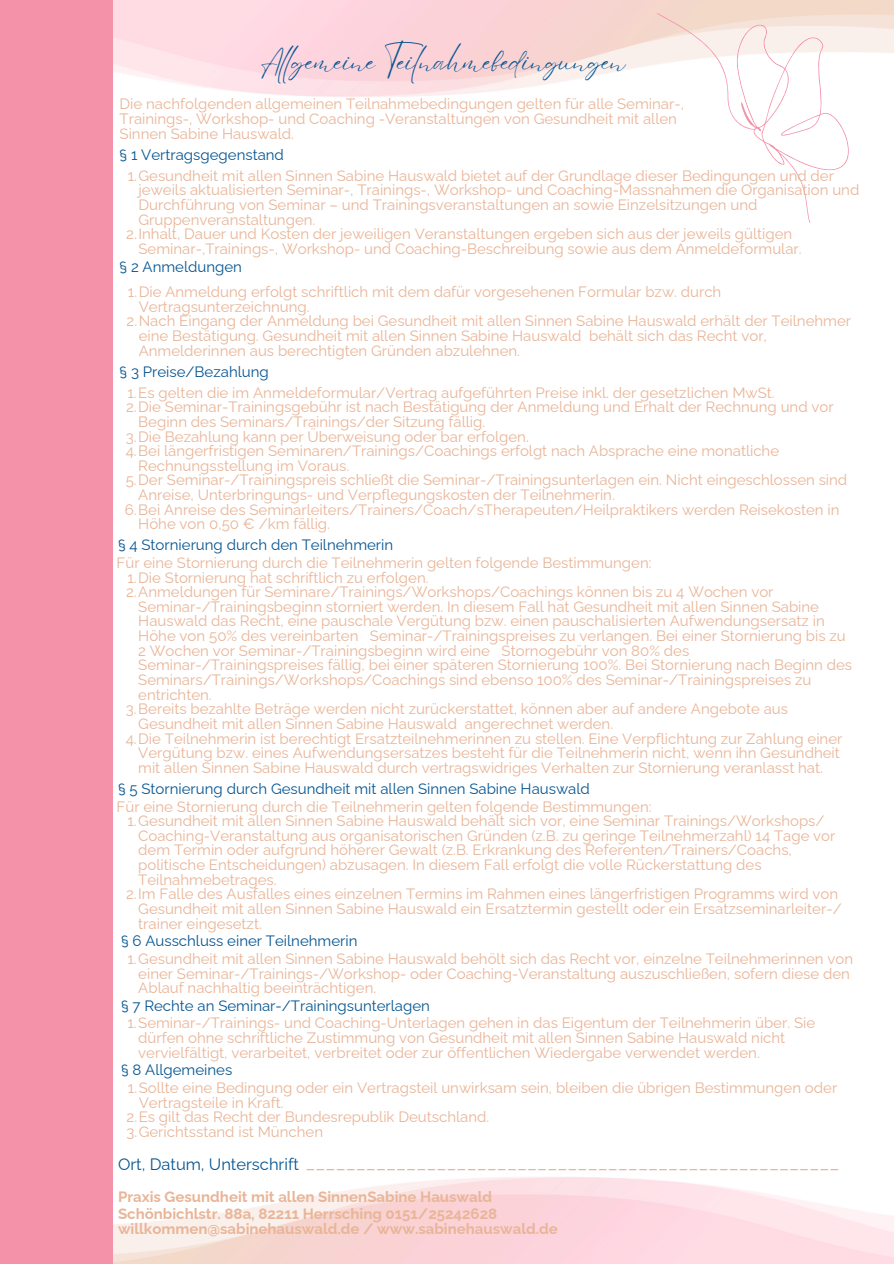
<style>
.page{position:relative;width:894px;height:1264px;background:#fff}
.page>*{position:absolute;margin:0;border:0;box-sizing:border-box;transform-origin:0 0}
.t1{font:27px "Eyesome Script";color:#075692}
.t2{font:19.65px "Raleway";color:#e9b598}
.t3{font:16.5px "Raleway";color:#075692}
.t4{font:15px/14.7px "Raleway";color:#e9b598}
.t5{font:15px "Raleway";color:#075692}
.t6{font:700 15px/14.7px "Raleway";color:#e9b598}
</style>
<div class="page">
<div style="left:0;top:0;width:113px;height:1263px;background:#f492aa"></div>
<svg style="left:609px;top:0;width:284px;height:223px"></svg>
<p class="t1" style="left:260px;top:44px;width:366px">Al gemeine Teilnahmebedingungen</p>
<h1 class="t4" style="left:119px;top:97px;width:566px">Die nachfolgenden allgemeinen Teilnahmebedingungen gelten für alle Seminar-,</h1>
<p class="t4" style="left:119px;top:111px;width:558px">Trainings-, Workshop- und Coaching -Veranstaltungen von Gesundheit mit allen</p>
<p class="t4" style="left:119px;top:126px;width:176px">Sinnen Sabine Hauswald.</p>
<p class="t4" style="left:138px;top:168px;width:722px;text-indent:-11px">1.Gesundheit mit allen Sinnen Sabine Hauswald bietet auf der Grundlage dieser Bedingungen und der jeweils aktualisierten Seminar-, Trainings-, Workshop- und Coaching-Massnahmen die Organisation und Durchführung von Seminar – und Trainingsveranstaltungen an sowie Einzelsitzungen und Gruppenveranstaltungen.</p>
<p class="t4" style="left:138px;top:227px;width:664px;text-indent:-12px">2.Inhalt, Dauer und Kosten der jeweiligen Veranstaltungen ergeben sich aus der jeweils gültigen<br>Seminar-,Trainings-, Workshop- und Coaching-Beschreibung sowie aus dem Anmeldeformular.</p>
<p class="t5" style="left:119px;top:146px;width:166px">§ 1 Vertragsgegenstand</p>
<p class="t5" style="left:119px;top:257px;width:124px">§ 2 Anmeldungen</p>
<p class="t4" style="left:139px;top:284px;width:584px;text-indent:-11px">1.Die Anmeldung erfolgt schriftlich mit dem dafür vorgesehenen Formular bzw. durch<br>Vertragsunterzeichnung.</p>
<p class="t4" style="left:139px;top:314px;width:713px;text-indent:-12px">2.Nach Eingang der Anmeldung bei Gesundheit mit allen Sinnen Sabine Hauswald erhält der Teilnehmer eine Bestätigung. Gesundheit mit allen Sinnen Sabine Hauswald behält sich das Recht vor,<br>Anmelderinnen aus berechtigten Gründen abzulehnen.</p>
<p class="t5" style="left:119px;top:362px;width:151px">§ 3 Preise/Bezahlung</p>
<p class="t4" style="left:127px;top:385px;width:648px">1.Es gelten die im Anmeldeformular/Vertrag aufgeführten Preise inkl. der gesetzlichen MwSt.</p>
<p class="t4" style="left:138px;top:399px;width:696px;text-indent:-12px">2.Die Seminar-Trainingsgebühr ist nach Bestätigung der Anmeldung und Erhalt der Rechnung und vor<br>Beginn des Seminars/Trainings/der Sitzung fällig.</p>
<p class="t4" style="left:126px;top:429px;width:404px">3.Die Bezahlung kann per Überweisung oder bar erfolgen.</p>
<p class="t4" style="left:138px;top:443px;width:642px;text-indent:-13px">4.Bei längerfristigen Seminaren/Trainings/Coachings erfolgt nach Absprache eine monatliche<br>Rechnungsstellung im Voraus.</p>
<p class="t4" style="left:138px;top:473px;width:710px;text-indent:-13px">5.Der Seminar-/Trainingspreis schließt die Seminar-/Trainingsunterlagen ein. Nicht eingeschlossen sind<br>Anreise, Unterbringungs- und Verpflegungskosten der Teilnehmerin.</p>
<p class="t4" style="left:138px;top:502px;width:702px;text-indent:-13px">6.Bei Anreise des Seminarleiters/Trainers/Coach/sTherapeuten/Heilpraktikers werden Reisekosten in<br>Höhe von 0,50 € /km fällig.</p>
<p class="t5" style="left:118px;top:536px;width:276px">§ 4 Stornierung durch den Teilnehmerin</p>
<p class="t4" style="left:116px;top:555px;width:536px">Für eine Stornierung durch die Teilnehmerin gelten folgende Bestimmungen:</p>
<p class="t4" style="left:127px;top:570px;width:302px">1.Die Stornierung hat schriftlich zu erfolgen.</p>
<p class="t4" style="left:138px;top:584px;width:715px;text-indent:-12px">2.Anmeldungen für Seminare/Trainings/Workshops/Coachings können bis zu 4 Wochen vor Seminar-/Trainingsbeginn storniert werden. In diesem Fall hat Gesundheit mit allen Sinnen Sabine Hauswald das Recht, eine pauschale Vergütung bzw. einen pauschalisierten Aufwendungsersatz in Höhe von 50% des vereinbarten Seminar-/Trainingspreises zu verlangen. Bei einer Stornierung bis zu 2 Wochen vor Seminar-/Trainingsbeginn wird eine Stornogebühr von 80% des Seminar-/Trainingspreises fällig, bei einer späteren Stornierung 100%. Bei Stornierung nach Beginn des Seminars/Trainings/Workshops/Coachings sind ebenso 100% des Seminar-/Trainingspreises zu entrichten.</p>
<p class="t4" style="left:138px;top:701px;width:651px;text-indent:-12px">3.Bereits bezahlte Beträge werden nicht zurückerstattet, können aber auf andere Angebote aus<br>Gesundheit mit allen Sinnen Sabine Hauswald angerechnet werden.</p>
<p class="t4" style="left:138px;top:731px;width:705px;text-indent:-13px">4.Die Teilnehmerin ist berechtigt Ersatzteilnehmerinnen zu stellen. Eine Verpflichtung zur Zahlung einer<br>Vergütung bzw. eines Aufwendungsersatzes besteht für die Teilnehmerin nicht, wenn ihn Gesundheit mit allen Sinnen Sabine Hauswald durch vertragswidriges Verhalten zur Stornierung veranlasst hat.</p>
<p class="t5" style="left:118px;top:779px;width:473px">§ 5 Stornierung durch Gesundheit mit allen Sinnen Sabine Hauswald</p>
<p class="t4" style="left:116px;top:799px;width:536px">Für eine Stornierung durch die Teilnehmerin gelten folgende Bestimmungen:</p>
<p class="t4" style="left:138px;top:813px;width:698px;text-indent:-11px">1.Gesundheit mit allen Sinnen Sabine Hauswald behält sich vor, eine Seminar Trainings/Workshops/ Coaching-Veranstaltung aus organisatorischen Gründen (z.B. zu geringe Teilnehmerzahl) 14 Tage vor dem Termin oder aufgrund höherer Gewalt (z.B. Erkrankung des Referenten/Trainers/Coachs, politische Entscheidungen) abzusagen. In diesem Fall erfolgt die volle Rückerstattung des Teilnahmebetrages.</p>
<p class="t4" style="left:138px;top:886px;width:704px;text-indent:-12px">2.Im Falle des Ausfalles eines einzelnen Termins im Rahmen eines längerfristigen Programms wird von<br>Gesundheit mit allen Sinnen Sabine Hauswald ein Ersatztermin gestellt oder ein Ersatzseminarleiter-/ trainer eingesetzt.</p>
<p class="t5" style="left:121px;top:932px;width:238px">§ 6 Ausschluss einer Teilnehmerin</p>
<p class="t4" style="left:138px;top:951px;width:716px;text-indent:-11px">1.Gesundheit mit allen Sinnen Sabine Hauswald behölt sich das Recht vor, einzelne Teilnehmerinnen von einer Seminar-/Trainings-/Workshop- oder Coaching-Veranstaltung auszuschließen, sofern diese den<br>Ablauf nachhaltig beeinträchtigen.</p>
<p class="t5" style="left:121px;top:996px;width:310px">§ 7 Rechte an Seminar-/Trainingsunterlagen</p>
<p class="t4" style="left:138px;top:1015px;width:678px;text-indent:-11px">1.Seminar-/Trainings- und Coaching-Unterlagen gehen in das Eigentum der Teilnehmerin über. Sie dürfen ohne schriftliche Zustimmung von Gesundheit mit allen Sinnen Sabine Hauswald nicht vervielfältigt, verarbeitet, verbreitet oder zur öffentlichen Wiedergabe verwendet werden.</p>
<p class="t5" style="left:121px;top:1061px;width:113px">§ 8 Allgemeines</p>
<p class="t4" style="left:139px;top:1080px;width:699px;text-indent:-11px">1.Sollte eine Bedingung oder ein Vertragsteil unwirksam sein, bleiben die übrigen Bestimmungen oder<br>Vertragsteile in Kraft.</p>
<p class="t4" style="left:126px;top:1109px;width:364px">2.Es gilt das Recht der Bundesrepublik Deutschland.</p>
<p class="t4" style="left:126px;top:1124px;width:198px">3.Gerichtsstand ist München</p>
<p class="t3" style="left:118px;top:1154px;width:182px">Ort, Datum, Unterschrift</p>
<p class="t2" style="left:305px;top:1150px;width:535px">_____________________________________________________</p>
<p class="t6" style="left:118px;top:1188px;width:375px">Praxis Gesundheit mit allen SinnenSabine Hauswald</p>
<p class="t6" style="left:118px;top:1206px;width:441px">Schönbichlstr. 88a, 82211 Herrsching 0151/25242628 willkommen@sabinehauswald.de / www.sabinehauswald.de</p>
</div>
